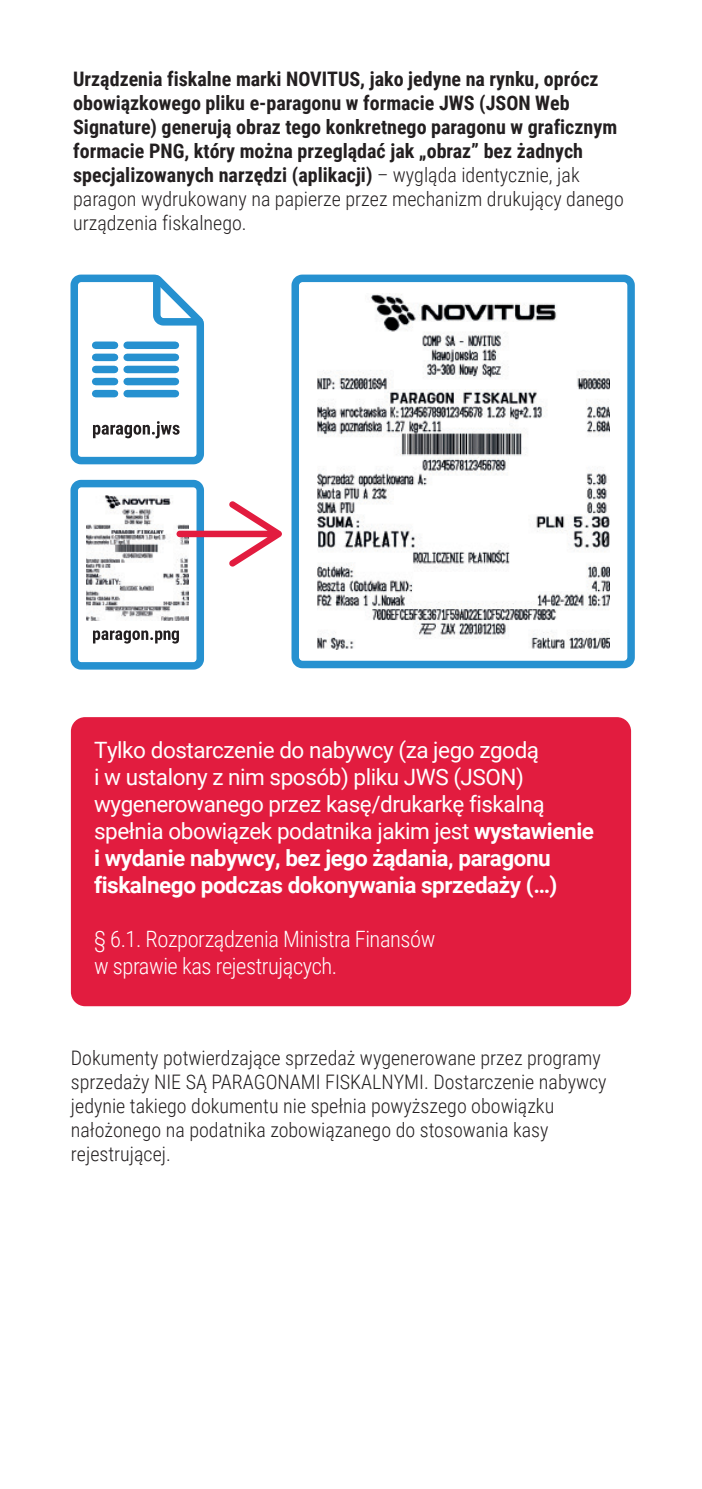
<style>
.page{position:relative;width:702px;height:1489px;background:#fff}
.page>*{position:absolute;margin:0;border:0;box-sizing:border-box;transform-origin:0 0}
.t1{font:22.5px/27px "Roboto";letter-spacing:-.02em;color:#fff}
.t2{font:300 22.5px/27px "Roboto Condensed";letter-spacing:-.02em;color:#fff}
.t3{font:700 20px/24px "Roboto Condensed";color:#231f20}
.t4{font:300 20px/24px "Roboto Condensed";color:#231f20}
.s1{font-weight:300}
.s2{font-weight:700}
</style>
<div class="page">
<div style="left:291px;top:274px;width:343px;height:394px;border:8px solid #2691d0;border-radius:7px"></div>
<img style="left:317px;top:293px;width:292px;height:356px">
<svg style="left:70px;top:274px;width:134px;height:191px"></svg>
<img style="left:86px;top:495px;width:102px;height:125px">
<div style="left:70px;top:480px;width:134px;height:189px;border:8px solid #2691d0;border-radius:7px"></div>
<svg style="left:93px;top:630px;width:86px;height:13px"></svg>
<svg style="left:176px;top:501px;width:106px;height:65px"></svg>
<div style="left:71px;top:717px;width:560px;height:289px;background:#e21c3f;border-radius:14px"></div>
<p class="t3" style="left:73px;top:66px;width:552px">Urządzenia fiskalne marki NOVITUS, jako jedyne na rynku, oprócz obowiązkowego pliku e-paragonu w formacie JWS (JSON Web Signature) generują obraz tego konkretnego paragonu w graficznym formacie PNG, który można przeglądać jak „obraz” bez żadnych specjalizowanych narzędzi (aplikacji) <span class="s1">– wygląda identycznie, jak paragon wydrukowany na papierze przez mechanizm drukujący danego urządzenia fiskalnego.</span></p>
<p class="t1" style="left:94px;top:735px;width:501px">Tylko dostarczenie do nabywcy (za jego zgodą<br>i w ustalony z nim sposób) pliku JWS (JSON) wygenerowanego przez kasę/drukarkę fiskalną spełnia obowiązek podatnika jakim jest <span class="s2">wystawienie i wydanie nabywcy, bez jego żądania, paragonu fiskalnego podczas dokonywania sprzedaży (…)</span></p>
<p class="t2" style="left:94px;top:924px;width:343px">§ 6.1. Rozporządzenia Ministra Finansów w sprawie kas rejestrujących.</p>
<p class="t4" style="left:71px;top:1044px;width:537px">Dokumenty potwierdzające sprzedaż wygenerowane przez programy sprzedaży NIE SĄ PARAGONAMI FISKALNYMI. Dostarczenie nabywcy jedynie takiego dokumentu nie spełnia powyższego obowiązku nałożonego na podatnika zobowiązanego do stosowania kasy rejestrującej.</p>
</div>
